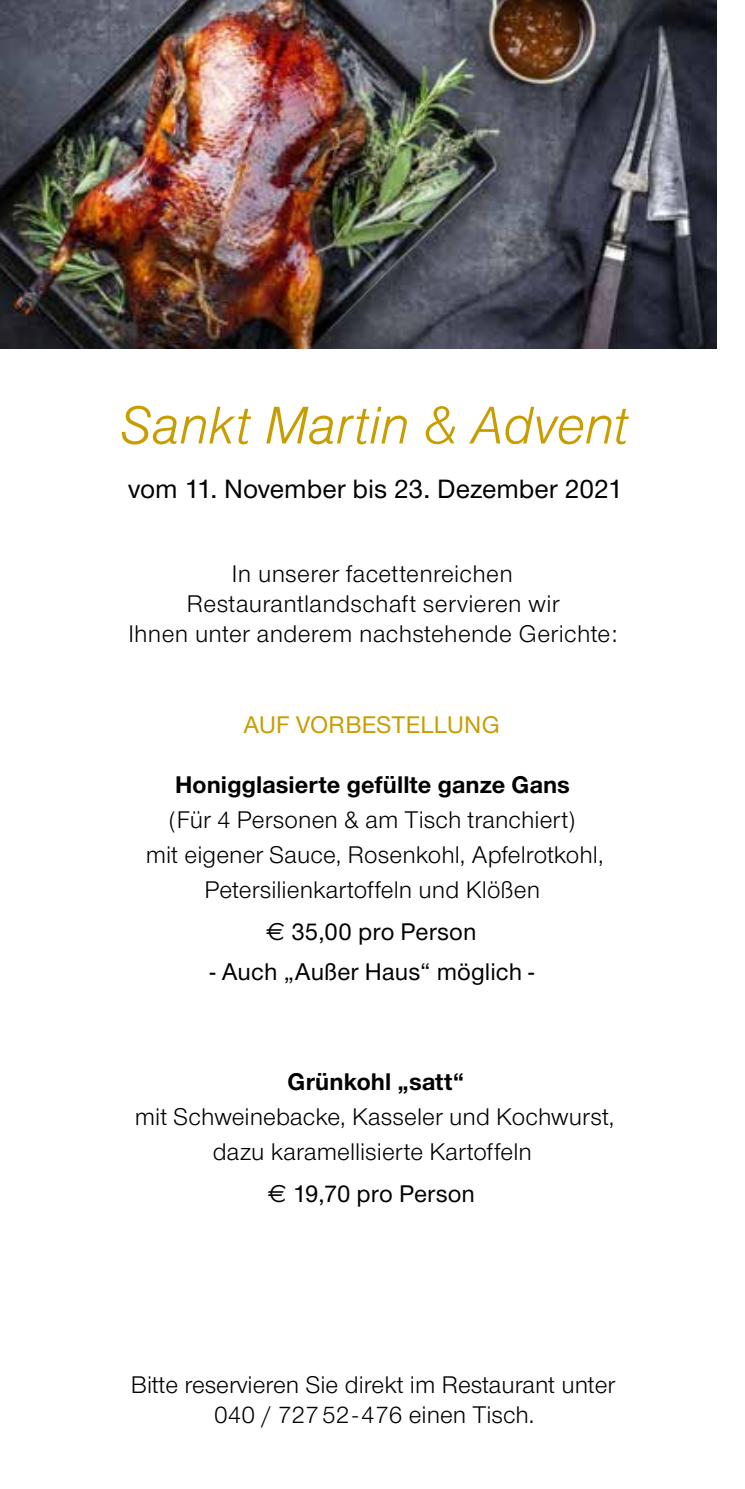
<style>
.page{position:relative;width:745px;height:1489px;background:#fff}
.page>*{position:absolute;margin:0;border:0;box-sizing:border-box;transform-origin:0 0}
.t1{font:55px "Nimbus San D Ligh Ital";color:#c99d00}
.t2{font:500 27.5px "Nimbus Sans Novus T";color:#000}
.t3{font:25px/30px "Nimbus Sans Novus T";letter-spacing:.005em;color:#000;text-align:center}
.t4{font:500 25px "Nimbus Sans Novus T";letter-spacing:.005em;color:#000}
.t5{font:700 25px "Nimbus Sans Novus T";letter-spacing:.005em;color:#000}
.t6{font:500 25px "Nimbus Sans Novus T";letter-spacing:.005em;color:#c99d00}
.s1{font-family:"Euro Sans";font-weight:400}
</style>
<div class="page">
<img style="left:0;top:0;width:716px;height:349px">
<h1 class="t1" style="left:120px;top:395px;width:510px">Sankt Martin &amp; Advent</h1>
<p class="t2" style="left:128px;top:472px;width:495px">vom 11. November bis 23. Dezember 2021</p>
<p class="t3" style="left:128px;top:558px;width:490px">In unserer facettenreichen<br>Restaurantlandschaft servieren wir<br>Ihnen unter anderem nachstehende Gerichte:</p>
<p class="t6" style="left:243px;top:709px;width:257px">AUF VORBESTELLUNG</p>
<p class="t5" style="left:175px;top:769px;width:396px">Honigglasierte gefüllte ganze Gans</p>
<p class="t3" style="left:146px;top:801px;width:459px;line-height:35px">(Für 4 Personen &amp; am Tisch tranchiert)<br>mit eigener Sauce, Rosenkohl, Apfelrotkohl,<br>Petersilienkartoffeln und Klößen</p>
<p class="t4" style="left:266px;top:916px;width:211px"><span class="s1">€</span> 35,00 pro Person</p>
<p class="t4" style="left:210px;top:956px;width:326px">- Auch „Außer Haus“ möglich -</p>
<p class="t5" style="left:287px;top:1067px;width:178px">Grünkohl „satt“</p>
<p class="t3" style="left:135px;top:1098px;width:481px;line-height:35px">mit Schweinebacke, Kasseler und Kochwurst, dazu karamellisierte Kartoffeln</p>
<p class="t4" style="left:267px;top:1178px;width:208px"><span class="s1">€</span> 19,70 pro Person</p>
<p class="t3" style="left:131px;top:1368px;width:485px">Bitte reservieren Sie direkt im Restaurant unter<br>040 / 72752-476 einen Tisch.</p>
</div>
